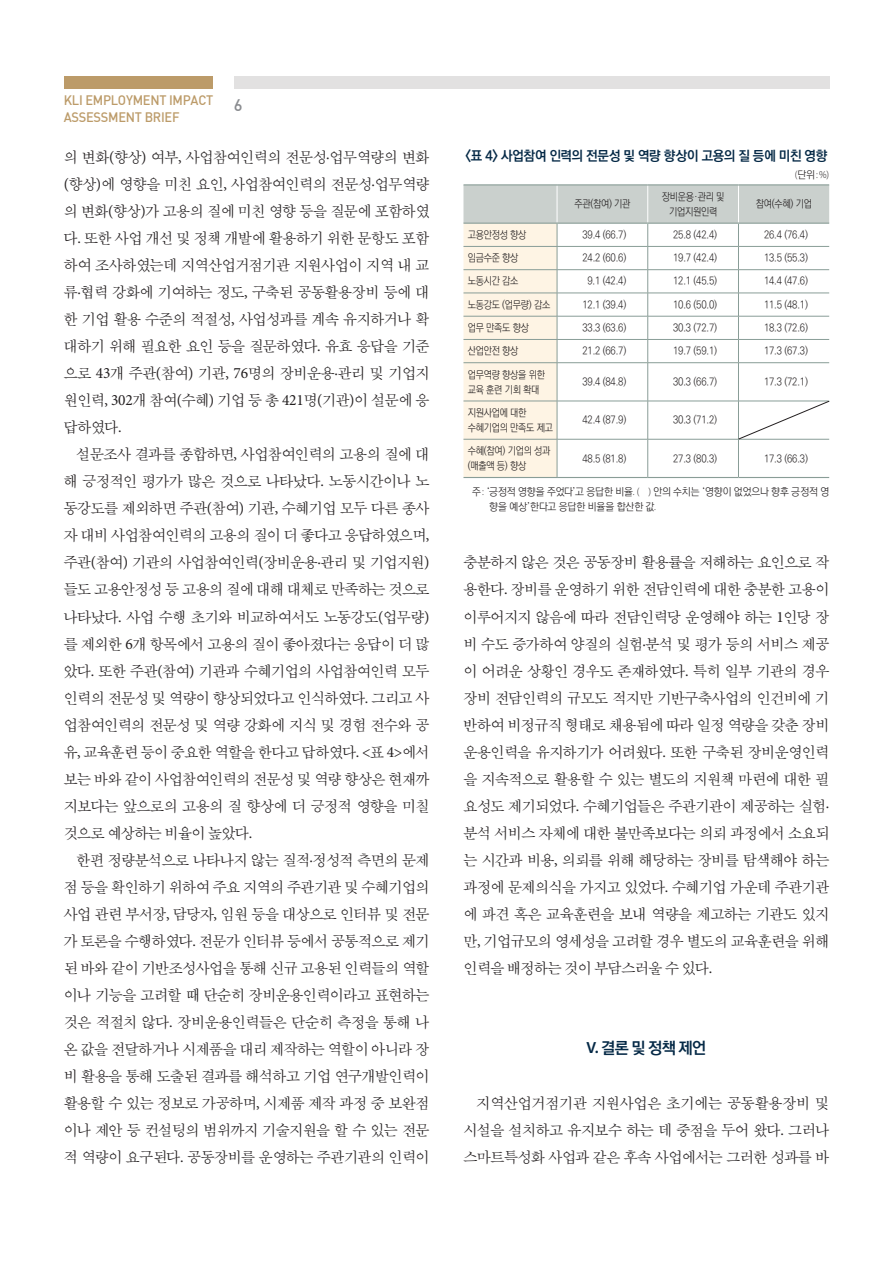
<style>
.page{position:relative;width:893px;height:1263px;background:#fff}
.page>*{position:absolute;margin:0;border:0;box-sizing:border-box;transform-origin:0 0}
.t1{font:16.5px "Dinmed";color:#8a8c90}
.제목{font:700 16.2px "Ko Pub Dotum";color:#052946}
.본문{font:15.75px/27px "Sand Sm";letter-spacing:-.025em;color:#231f20;text-align:justify}
.t2{font:13.5px/16.5px "Dinmed";letter-spacing:-.02em;color:#bc9b69;scale:.95 1}
.캡션제목{font:700 13.5px "Ko Pub Dotum";letter-spacing:-.025em;color:#052946}
.표본문{font:300 10.5px/15px "Ko Pub Dotum";letter-spacing:-.025em;color:#231f20;scale:.9 1}
.주{font:300 10.5px/15px "Ko Pub Dotum";letter-spacing:-.005em;color:#231f20}
.단위{font:300 10.5px "Myriad Pro";color:#231f20}
.s1{font-family:"Minion Pro"}
.s2{font-family:"Ko Pub Dotum"}
.s3{font-family:"Myriad Pro"}
.s4{font-family:"Myriad Pro";font-weight:600}
</style>
<div class="page">
<div style="left:234px;top:77px;width:595px;height:12px;background:#e2e1e1"></div>
<div style="left:64px;top:77px;width:149px;height:12px;background:#bc9b69"></div>
<hr style="left:463px;top:184px;width:94px;height:1px;background:#899d97">
<hr style="left:557px;top:184px;width:91px;height:1px;background:#899d97">
<hr style="left:648px;top:184px;width:90px;height:1px;background:#899d97">
<hr style="left:738px;top:184px;width:91px;height:1px;background:#899d97">
<hr style="left:463px;top:477px;width:94px;height:1px;background:#899d97">
<hr style="left:557px;top:477px;width:91px;height:1px;background:#899d97">
<hr style="left:648px;top:477px;width:90px;height:1px;background:#899d97">
<hr style="left:738px;top:477px;width:91px;height:1px;background:#899d97">
<svg style="left:463px;top:185px;width:366px;height:292px"></svg>
<p class="t2" style="left:64px;top:92px;width:159px">KLI EMPLOYMENT IMPACT<br>ASSESSMENT BRIEF</p>
<p class="t1" style="left:234px;top:95px;width:10px">6</p>
<p class="본문" style="left:64px;top:145px;width:367px">의 변화<span class="s1">(</span>향상<span class="s1">)</span> 여부<span class="s1">,</span> 사업참여인력의 전문성<span class="s1">·</span>업무역량의 변화 <span class="s1">(</span>향상<span class="s1">)</span>에 영향을 미친 요인<span class="s1">,</span> 사업참여인력의 전문성<span class="s1">·</span>업무역량 의 변화<span class="s1">(</span>향상<span class="s1">)</span>가 고용의 질에 미친 영향 등을 질문에 포함하였 다<span class="s1">.</span> 또한 사업 개선 및 정책 개발에 활용하기 위한 문항도 포함 하여 조사하였는데 지역산업거점기관 지원사업이 지역 내 교 류<span class="s1">·</span>협력 강화에 기여하는 정도<span class="s1">,</span> 구축된 공동활용장비 등에 대 한 기업 활용 수준의 적절성<span class="s1">,</span> 사업성과를 계속 유지하거나 확 대하기 위해 필요한 요인 등을 질문하였다<span class="s1">.</span> 유효 응답을 기준 으로 <span class="s1">43</span>개 주관<span class="s1">(</span>참여<span class="s1">)</span> 기관<span class="s1">, 76</span>명의 장비운용<span class="s1">·</span>관리 및 기업지 원인력<span class="s1">, 302</span>개 참여<span class="s1">(</span>수혜<span class="s1">)</span> 기업 등 총 <span class="s1">421</span>명<span class="s1">(</span>기관<span class="s1">)</span>이 설문에 응 답하였다<span class="s1">.</span></p>
<p class="본문" style="left:64px;top:442px;width:367px;text-indent:13px">설문조사 결과를 종합하면<span class="s1">,</span> 사업참여인력의 고용의 질에 대 해 긍정적인 평가가 많은 것으로 나타났다<span class="s1">.</span> 노동시간이나 노 동강도를 제외하면 주관<span class="s1">(</span>참여<span class="s1">)</span> 기관<span class="s1">,</span> 수혜기업 모두 다른 종사 자 대비 사업참여인력의 고용의 질이 더 좋다고 응답하였으며<span class="s1">, </span>주관<span class="s1">(</span>참여<span class="s1">)</span> 기관의 사업참여인력<span class="s1">(</span>장비운용<span class="s1">·</span>관리 및 기업지원<span class="s1">) </span>들도 고용안정성 등 고용의 질에 대해 대체로 만족하는 것으로 나타났다<span class="s1">.</span> 사업 수행 초기와 비교하여서도 노동강도<span class="s1">(</span>업무량<span class="s1">) </span>를 제외한 <span class="s1">6</span>개 항목에서 고용의 질이 좋아졌다는 응답이 더 많 았다<span class="s1">.</span> 또한 주관<span class="s1">(</span>참여<span class="s1">)</span> 기관과 수혜기업의 사업참여인력 모두 인력의 전문성 및 역량이 향상되었다고 인식하였다<span class="s1">.</span> 그리고 사 업참여인력의 전문성 및 역량 강화에 지식 및 경험 전수와 공 유<span class="s1">,</span> 교육훈련 등이 중요한 역할을 한다고 답하였다<span class="s1">. &lt;</span>표 <span class="s1">4&gt;</span>에서 보는 바와 같이 사업참여인력의 전문성 및 역량 향상은 현재까 지보다는 앞으로의 고용의 질 향상에 더 긍정적 영향을 미칠 것으로 예상하는 비율이 높았다<span class="s1">.</span></p>
<p class="본문" style="left:64px;top:847px;width:367px;text-indent:13px">한편 정량분석으로 나타나지 않는 질적<span class="s1">·</span>정성적 측면의 문제 점 등을 확인하기 위하여 주요 지역의 주관기관 및 수혜기업의 사업 관련 부서장<span class="s1">,</span> 담당자<span class="s1">,</span> 임원 등을 대상으로 인터뷰 및 전문 가 토론을 수행하였다<span class="s1">.</span> 전문가 인터뷰 등에서 공통적으로 제기 된 바와 같이 기반조성사업을 통해 신규 고용된 인력들의 역할 이나 기능을 고려할 때 단순히 장비운용인력이라고 표현하는 것은 적절치 않다<span class="s1">.</span> 장비운용인력들은 단순히 측정을 통해 나 온 값을 전달하거나 시제품을 대리 제작하는 역할이 아니라 장 비 활용을 통해 도출된 결과를 해석하고 기업 연구개발인력이 활용할 수 있는 정보로 가공하며<span class="s1">,</span> 시제품 제작 과정 중 보완점 이나 제안 등 컨설팅의 범위까지 기술지원을 할 수 있는 전문 적 역량이 요구된다<span class="s1">.</span> 공동장비를 운영하는 주관기관의 인력이</p>
<p class="캡션제목" style="left:465px;top:149px;width:363px">&lt;표 4&gt; 사업참여 인력의 전문성 및 역량 향상이 고용의 질 등에 미친 영향</p>
<p class="단위" style="left:795px;top:168px;width:36px">(<span class="s2">단위</span> : %)</p>
<p class="표본문" style="left:574px;top:197px;width:64px">주관(참여) 기관</p>
<p class="표본문" style="left:662px;top:189px;width:71px;text-align:center">장비운용·관리 및 기업지원인력</p>
<p class="표본문" style="left:756px;top:197px;width:64px">참여(수혜) 기업</p>
<p class="표본문" style="left:468px;top:228px;width:67px">고용안정성 향상</p>
<p class="표본문" style="left:582px;top:228px;width:50px">39.4 (66.7)</p>
<p class="표본문" style="left:673px;top:228px;width:50px">25.8 (42.4)</p>
<p class="표본문" style="left:764px;top:228px;width:50px">26.4 (76.4)</p>
<p class="표본문" style="left:468px;top:251px;width:58px">임금수준 향상</p>
<p class="표본문" style="left:582px;top:251px;width:50px">24.2 (60.6)</p>
<p class="표본문" style="left:673px;top:251px;width:50px">19.7 (42.4)</p>
<p class="표본문" style="left:764px;top:251px;width:50px">13.5 (55.3)</p>
<p class="표본문" style="left:468px;top:274px;width:58px">노동시간 감소</p>
<p class="표본문" style="left:588px;top:274px;width:45px">9.1 (42.4)</p>
<p class="표본문" style="left:673px;top:274px;width:50px">12.1 (45.5)</p>
<p class="표본문" style="left:764px;top:274px;width:50px">14.4 (47.6)</p>
<p class="표본문" style="left:468px;top:297px;width:93px">노동강도 (업무량) 감소</p>
<p class="표본문" style="left:582px;top:297px;width:50px">12.1 (39.4)</p>
<p class="표본문" style="left:673px;top:297px;width:50px">10.6 (50.0)</p>
<p class="표본문" style="left:764px;top:297px;width:50px">11.5 (48.1)</p>
<p class="표본문" style="left:468px;top:321px;width:70px">업무 만족도 향상</p>
<p class="표본문" style="left:582px;top:321px;width:50px">33.3 (63.6)</p>
<p class="표본문" style="left:673px;top:321px;width:50px">30.3 (72.7)</p>
<p class="표본문" style="left:764px;top:321px;width:50px">18.3 (72.6)</p>
<p class="표본문" style="left:468px;top:344px;width:58px">산업안전 향상</p>
<p class="표본문" style="left:582px;top:344px;width:50px">21.2 (66.7)</p>
<p class="표본문" style="left:673px;top:344px;width:50px">19.7 (59.1)</p>
<p class="표본문" style="left:764px;top:344px;width:50px">17.3 (67.3)</p>
<p class="표본문" style="left:468px;top:367px;width:87px">업무역량 향상을 위한 교육 훈련 기회 확대</p>
<p class="표본문" style="left:582px;top:375px;width:50px">39.4 (84.8)</p>
<p class="표본문" style="left:673px;top:375px;width:50px">30.3 (66.7)</p>
<p class="표본문" style="left:764px;top:375px;width:50px">17.3 (72.1)</p>
<p class="표본문" style="left:468px;top:405px;width:96px">지원사업에 대한 수혜기업의 만족도 제고</p>
<p class="표본문" style="left:582px;top:413px;width:50px">42.4 (87.9)</p>
<p class="표본문" style="left:673px;top:413px;width:50px">30.3 (71.2)</p>
<p class="표본문" style="left:468px;top:444px;width:93px">수혜(참여) 기업의 성과</p>
<p class="표본문" style="left:468px;top:459px;width:67px">(매출액 등) 향상</p>
<p class="표본문" style="left:582px;top:451px;width:50px">48.5 (81.8)</p>
<p class="표본문" style="left:673px;top:451px;width:50px">27.3 (80.3)</p>
<p class="표본문" style="left:764px;top:451px;width:50px">17.3 (66.3)</p>
<p class="주" style="left:489px;top:485px;width:342px;text-indent:-17px">주 <span class="s3">:</span> ‘긍정적 영향을 주었다’고 응답한 비율<span class="s3">. ( )</span> 안의 수치는 ‘영향이 없었으나 향후 긍정적 영 향을 예상’한다고 응답한 비율을 합산한 값<span class="s3">.</span></p>
<p class="본문" style="left:463px;top:550px;width:367px">충분하지 않은 것은 공동장비 활용률을 저해하는 요인으로 작 용한다<span class="s1">.</span> 장비를 운영하기 위한 전담인력에 대한 충분한 고용이 이루어지지 않음에 따라 전담인력당 운영해야 하는 <span class="s1">1</span>인당 장 비 수도 증가하여 양질의 실험<span class="s1">·</span>분석 및 평가 등의 서비스 제공 이 어려운 상황인 경우도 존재하였다<span class="s1">.</span> 특히 일부 기관의 경우 장비 전담인력의 규모도 적지만 기반구축사업의 인건비에 기 반하여 비정규직 형태로 채용됨에 따라 일정 역량을 갖춘 장비 운용인력을 유지하기가 어려웠다<span class="s1">.</span> 또한 구축된 장비운영인력 을 지속적으로 활용할 수 있는 별도의 지원책 마련에 대한 필 요성도 제기되었다<span class="s1">.</span> 수혜기업들은 주관기관이 제공하는 실험<span class="s1">· </span>분석 서비스 자체에 대한 불만족보다는 의뢰 과정에서 소요되 는 시간과 비용<span class="s1">,</span> 의뢰를 위해 해당하는 장비를 탐색해야 하는 과정에 문제의식을 가지고 있었다<span class="s1">.</span> 수혜기업 가운데 주관기관 에 파견 혹은 교육훈련을 보내 역량을 제고하는 기관도 있지 만<span class="s1">,</span> 기업규모의 영세성을 고려할 경우 별도의 교육훈련을 위해 인력을 배정하는 것이 부담스러울 수 있다<span class="s1">.</span></p>
<p class="제목" style="left:586px;top:1040px;width:121px"><span class="s4">V.</span> 결론 및 정책 제언</p>
<p class="본문" style="left:463px;top:1090px;width:367px;text-indent:13px">지역산업거점기관 지원사업은 초기에는 공동활용장비 및 시설을 설치하고 유지보수 하는 데 중점을 두어 왔다<span class="s1">.</span> 그러나 스마트특성화 사업과 같은 후속 사업에서는 그러한 성과를 바</p>
</div>
